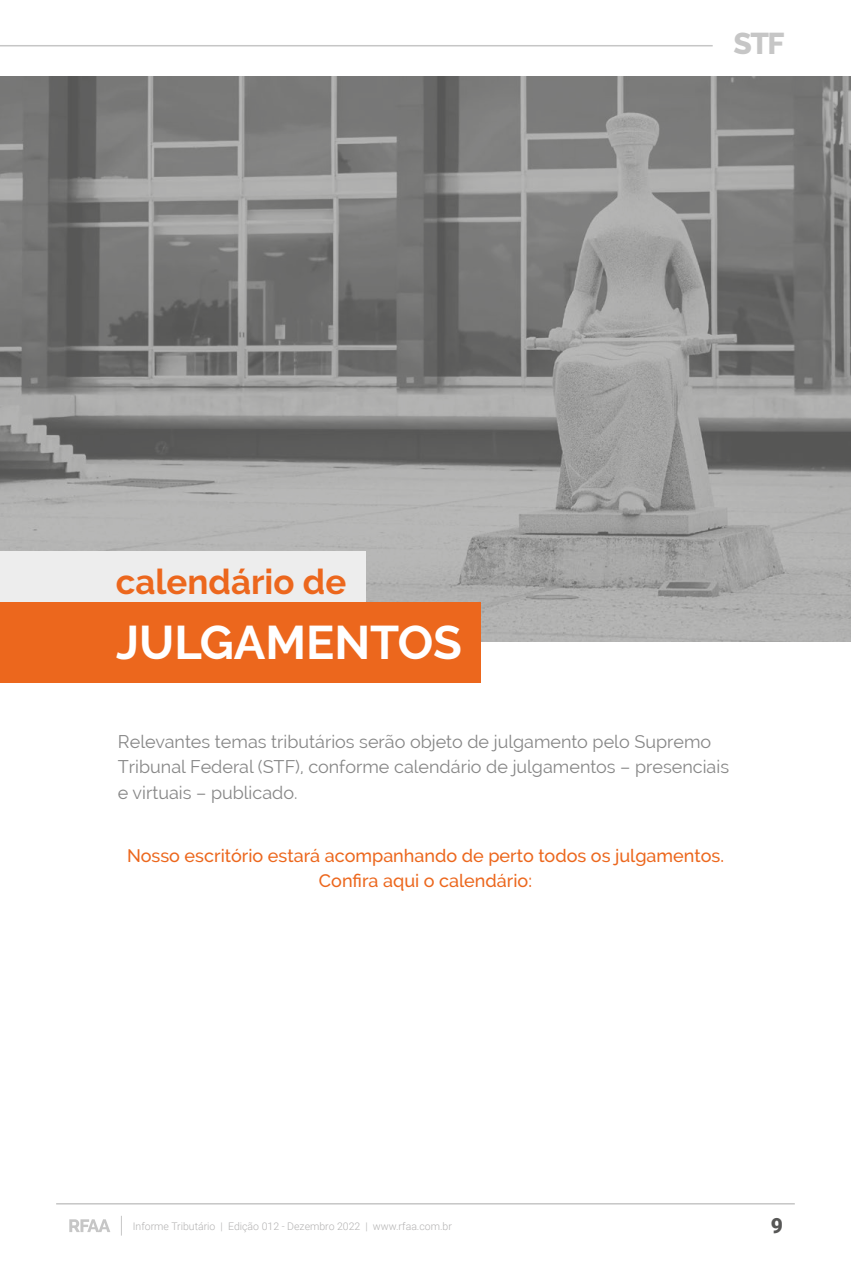
<style>
.page{position:relative;width:851px;height:1276px;background:#fff}
.page>*{position:absolute;margin:0;border:0;box-sizing:border-box;transform-origin:0 0}
.t1{font:700 46.95px "Raleway";color:#fff}
.t2{font:700 34.8px "Raleway";color:#ec671d}
.t3{font:800 30px "Raleway";color:#c6c6c6}
.t4{font:900 21px "Roboto";color:#575756}
.t5{font:18px/25.5px "Raleway";color:#878787}
.t6{font:500 18px/25.5px "Raleway";color:#ec671d;text-align:center}
.t7{font:300 10.5px "Roboto";color:#b3b2b2}
</style>
<div class="page">
<img style="left:0;top:77px;width:850px;height:565px">
<div style="left:0;top:551px;width:365px;height:60px;background:#ededed"></div>
<div style="left:0;top:602px;width:480px;height:80px;background:#ec671d"></div>
<svg style="left:121px;top:1216px;width:1px;height:19px"></svg>
<hr style="left:56px;top:1203px;width:738px;height:1px;background:#c6c6c6">
<svg style="left:69px;top:1219px;width:41px;height:13px"></svg>
<hr style="left:0;top:45px;width:712px;height:1px;background:#c6c6c6">
<h2 class="t2" style="left:116px;top:561px;width:232px">calendário de</h2>
<h1 class="t1" style="left:116px;top:615px;width:347px">JULGAMENTOS</h1>
<h3 class="t3" style="left:733px;top:26px;width:53px">STF</h3>
<p class="t5" style="left:118px;top:728px;width:612px">Relevantes temas tributários serão objeto de julgamento pelo Supremo<br>Tribunal Federal (STF), conforme calendário de julgamentos – presenciais e virtuais – publicado.</p>
<p class="t6" style="left:127px;top:843px;width:598px">Nosso escritório estará acompanhando de perto todos os julgamentos.<br>Confira aqui o calendário:</p>
<p class="t7" style="left:133px;top:1218px;width:320px">Informe Tributário | Edição 012 - Dezembro 2022 | www.rfaa.com.br</p>
<p class="t4" style="left:770px;top:1211px;width:14px">9</p>
</div>
